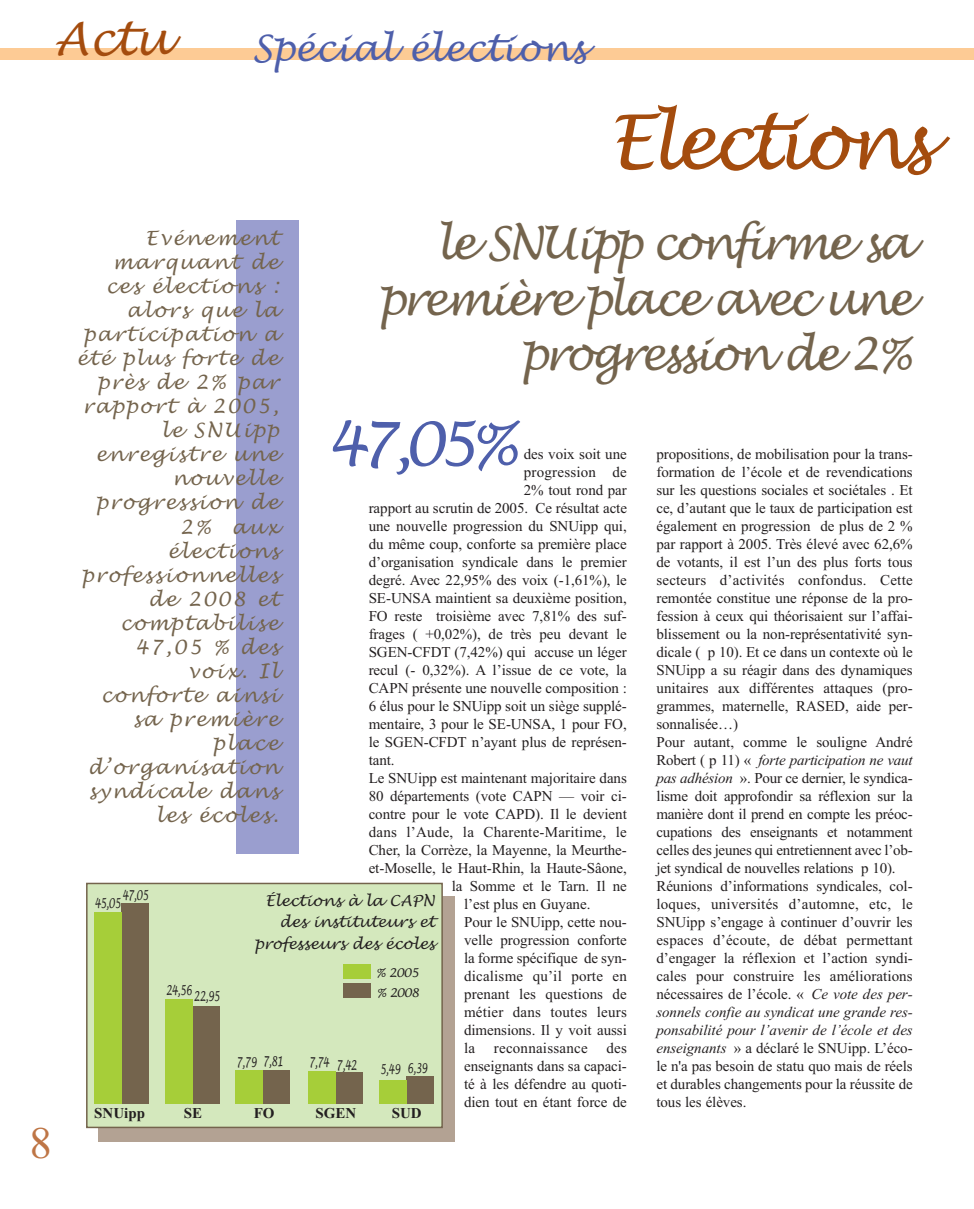
<style>
.page{position:relative;width:974px;height:1209px;background:#fff}
.page>*{position:absolute;margin:0;border:0;box-sizing:border-box;transform-origin:0 0}
.t1{font:italic 75px "Lucida Handwriting";letter-spacing:-.07em;color:#a44c0e}
.t2{font:italic 60px "Lucida Handwriting";color:#4e5fab}
.t3{font:italic 45px/55.5px "Lucida Handwriting";letter-spacing:-.07em;color:#74644d;text-align:right}
.t4{font:italic 45px "Lucida Handwriting";color:#a44c0e}
.t5{font:45px "Times New Roman";color:#be7545}
.t6{font:italic 36px "Lucida Handwriting";color:#4e5fab}
.t7{font:italic 19.5px/24px "Lucida Handwriting";letter-spacing:.09em;color:#74644d;text-align:right}
.t8{font:15px/18px "Times New Roman";letter-spacing:-.005em;color:#231f20}
.t9{font:15px "Times New Roman";letter-spacing:.015em;color:#231f20}
.t10{font:italic 15px/21.3px "Lucida Handwriting";letter-spacing:.01em;color:#231f20;text-align:right}
.t11{font:700 15px "Times New Roman";color:#231f20}
.t12{font:italic 13.5px "Lucida Handwriting";letter-spacing:-.065em;color:#231f20;scale:.7 1}
.t13{font:italic 12px "Lucida Handwriting";letter-spacing:-.065em;color:#231f20}
.s1{font-style:italic}
</style>
<div class="page">
<div style="left:98px;top:896px;width:357px;height:245px;background:#b3a293"></div>
<div style="left:87px;top:883px;width:355px;height:244px;background:#d4e8bd"></div>
<div style="left:86px;top:882px;width:357px;height:245px;border:2px solid #74644d"></div>
<div style="left:1px;top:48px;width:973px;height:11px;background:#fdcb95"></div>
<div style="left:236px;top:221px;width:63px;height:632px;background:#9a9ecf"></div>
<div style="left:121px;top:903px;width:27px;height:200px;background:#74644d"></div>
<div style="left:94px;top:911px;width:27px;height:192px;background:#a6ce39"></div>
<div style="left:192px;top:1005px;width:27px;height:98px;background:#74644d"></div>
<div style="left:165px;top:998px;width:27px;height:105px;background:#a6ce39"></div>
<div style="left:335px;top:1071px;width:28px;height:32px;background:#74644d"></div>
<div style="left:308px;top:1070px;width:27px;height:33px;background:#a6ce39"></div>
<div style="left:263px;top:1069px;width:27px;height:34px;background:#74644d"></div>
<div style="left:236px;top:1070px;width:27px;height:33px;background:#a6ce39"></div>
<div style="left:407px;top:1076px;width:27px;height:27px;background:#74644d"></div>
<div style="left:380px;top:1080px;width:27px;height:23px;background:#a6ce39"></div>
<div style="left:344px;top:963px;width:27px;height:15px;background:#a6ce39"></div>
<div style="left:344px;top:983px;width:27px;height:14px;background:#74644d"></div>
<h3 class="t4" style="left:55px;top:17px;width:116px">Actu</h3>
<h3 class="t6" style="left:252px;top:30px;width:335px">Spécial élections</h3>
<h1 class="t1" style="left:609px;top:105px;width:324px">Elections</h1>
<h3 class="t5" style="left:29px;top:1126px;width:24px">8</h3>
<h3 class="t3" style="left:378px;top:219px;width:536px">le SNUipp confirme sa première place avec une progression de 2%</h3>
<p class="t7" style="left:76px;top:228px;width:204px">Evénement marquant de ces élections : alors que la participation a été plus forte de près de 2% par rapport à 2005, le SNUipp enregistre une nouvelle progression de<br>2% aux élections professionnelles de 2008 et comptabilise<br>47,05 % des voix. Il<br>conforte ainsi sa première place d’organisation syndicale dans les écoles.</p>
<h2 class="t2" style="left:326px;top:414px;width:194px">47,05%</h2>
<p class="t8" style="left:524px;top:446px;width:104px">des voix soit une</p>
<p class="t9" style="left:524px;top:466px;width:104px">progression de</p>
<p class="t8" style="left:524px;top:482px;width:104px">2% tout rond par</p>
<p class="t8" style="left:369px;top:500px;width:260px">rapport au scrutin de 2005. Ce résultat acte</p>
<p class="t8" style="left:369px;top:518px;width:260px">une nouvelle progression du SNUipp qui,</p>
<p class="t8" style="left:369px;top:536px;width:260px">du même coup, conforte sa première place</p>
<p class="t8" style="left:369px;top:554px;width:260px">d’organisation syndicale dans le premier</p>
<p class="t8" style="left:369px;top:572px;width:260px">degré. Avec 22,95% des voix (-1,61%), le</p>
<p class="t8" style="left:369px;top:590px;width:260px">SE-UNSA maintient sa deuxième position,</p>
<p class="t8" style="left:369px;top:608px;width:260px">FO reste troisième avec 7,81% des suf-</p>
<p class="t8" style="left:369px;top:626px;width:260px">frages ( +0,02%), de très peu devant le</p>
<p class="t8" style="left:369px;top:644px;width:260px">SGEN-CFDT (7,42%) qui accuse un léger</p>
<p class="t8" style="left:369px;top:662px;width:260px">recul (- 0,32%). A l’issue de ce vote, la</p>
<p class="t8" style="left:369px;top:680px;width:260px">CAPN présente une nouvelle composition :</p>
<p class="t8" style="left:369px;top:698px;width:260px">6 élus pour le SNUipp soit un siège supplé-</p>
<p class="t8" style="left:369px;top:716px;width:260px">mentaire, 3 pour le SE-UNSA, 1 pour FO,</p>
<p class="t8" style="left:369px;top:734px;width:260px">le SGEN-CFDT n’ayant plus de représen-</p>
<p class="t8" style="left:369px;top:752px;width:27px">tant.</p>
<p class="t8" style="left:369px;top:770px;width:260px">Le SNUipp est maintenant majoritaire dans</p>
<p class="t8" style="left:369px;top:788px;width:260px">80 départements (vote CAPN — voir ci-</p>
<p class="t8" style="left:369px;top:806px;width:260px">contre pour le vote CAPD). Il le devient</p>
<p class="t9" style="left:369px;top:826px;width:260px">dans l’Aude, la Charente-Maritime, le</p>
<p class="t8" style="left:369px;top:842px;width:260px">Cher, la Corrèze, la Mayenne, la Meurthe-</p>
<p class="t8" style="left:369px;top:860px;width:260px">et-Moselle, le Haut-Rhin, la Haute-Sâone,</p>
<p class="t8" style="left:452px;top:878px;width:176px">la Somme et le Tarn. Il ne</p>
<p class="t8" style="left:464px;top:896px;width:128px">l’est plus en Guyane.</p>
<p class="t8" style="left:464px;top:914px;width:164px">Pour le SNUipp, cette nou-</p>
<p class="t8" style="left:464px;top:932px;width:164px">velle progression conforte</p>
<p class="t8" style="left:464px;top:950px;width:164px">la forme spécifique de syn-</p>
<p class="t9" style="left:464px;top:970px;width:164px">dicalisme qu’il porte en</p>
<p class="t8" style="left:464px;top:986px;width:164px">prenant les questions de</p>
<p class="t9" style="left:464px;top:1006px;width:164px">métier dans toutes leurs</p>
<p class="t8" style="left:464px;top:1022px;width:164px">dimensions. Il y voit aussi</p>
<p class="t9" style="left:464px;top:1042px;width:164px">la reconnaissance des</p>
<p class="t8" style="left:464px;top:1058px;width:164px">enseignants dans sa capaci-</p>
<p class="t8" style="left:464px;top:1076px;width:164px">té à les défendre au quoti-</p>
<p class="t8" style="left:464px;top:1094px;width:164px">dien tout en étant force de</p>
<p class="t8" style="left:656px;top:446px;width:258px">propositions, de mobilisation pour la trans&shy;formation de l’école et de revendications sur les questions sociales et sociétales . Et ce, d’autant que le taux de participation est également en progression de plus de 2 % par rapport à 2005. Très élevé avec 62,6% de votants, il est l’un des plus forts tous secteurs d’activités confondus. Cette remontée constitue une réponse de la pro&shy;fession à ceux qui théorisaient sur l’affai&shy;blissement ou la non-représentativité syn&shy;dicale ( p 10). Et ce dans un contexte où le SNUipp a su réagir dans des dynamiques unitaires aux différentes attaques (pro&shy;grammes, maternelle, RASED, aide per&shy;sonnalisée…)<br>Pour autant, comme le souligne André Robert ( p 11) « <span class="s1">forte participation ne vaut pas adhésion</span> ». Pour ce dernier, le syndica&shy;lisme doit approfondir sa réflexion sur la manière dont il prend en compte les préoc&shy;cupations des enseignants et notamment celles des jeunes qui entretiennent avec l’ob&shy;jet syndical de nouvelles relations p 10).<br>Réunions d’informations syndicales, col&shy;loques, universités d’automne, etc, le SNUipp s’engage à continuer d’ouvrir les espaces d’écoute, de débat permettant d’engager la réflexion et l’action syndi&shy;cales pour construire les améliorations nécessaires de l’école. « <span class="s1">Ce vote des per&shy;sonnels confie au syndicat une grande res&shy;ponsabilité pour l’avenir de l’école et des enseignants</span> » a déclaré le SNUipp. L’éco&shy;le n'a pas besoin de statu quo mais de réels et durables changements pour la réussite de tous les élèves.</p>
<p class="t12" style="left:122px;top:888px;width:39px">47,05</p>
<p class="t10" style="left:255px;top:891px;width:182px">Élections à la CAPN des instituteurs et professeurs des écoles</p>
<p class="t13" style="left:376px;top:986px;width:44px">% 2008</p>
<p class="t12" style="left:94px;top:896px;width:39px">45,05</p>
<p class="t13" style="left:376px;top:966px;width:44px">% 2005</p>
<p class="t12" style="left:166px;top:983px;width:39px">24,56</p>
<p class="t12" style="left:194px;top:989px;width:39px">22,95</p>
<p class="t12" style="left:236px;top:1054px;width:69px">7,79 7,81</p>
<p class="t12" style="left:309px;top:1056px;width:70px">7,74 7,42</p>
<p class="t12" style="left:380px;top:1061px;width:70px">5,49 6,39</p>
<p class="t11" style="left:94px;top:1108px;width:52px">SNUipp</p>
<p class="t11" style="left:184px;top:1108px;width:20px">SE</p>
<p class="t11" style="left:315px;top:1108px;width:42px">SGEN</p>
<p class="t11" style="left:254px;top:1108px;width:22px">FO</p>
<p class="t11" style="left:392px;top:1108px;width:32px">SUD</p>
</div>
